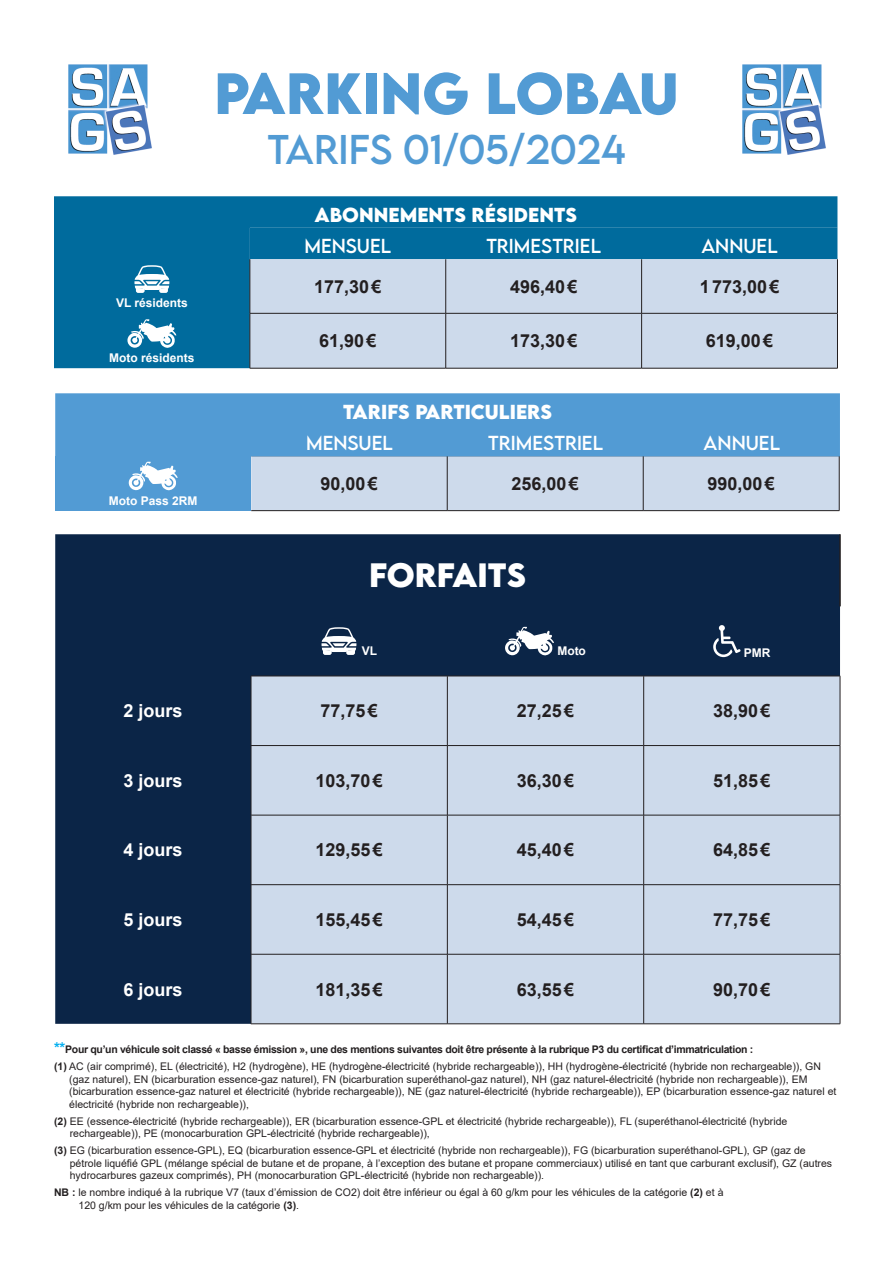
<style>
.page{position:relative;width:893px;height:1263px;background:#fff}
.page>*{position:absolute;margin:0;border:0;box-sizing:border-box;transform-origin:0 0}
.t1{font:700 51.6px "LEMONMILK";color:#529bd4}
.t2{font:36.9px "LEMONMILK";color:#529bd4}
.t3{font:700 30px "LEMONMILK";color:#fff}
.t4{font:700 18px "Arial";color:#231f20}
.t5{font:18px "LEMONMILK";color:#fff}
.t6{font:700 18px "LEMONMILK";color:#fff}
.t7{font:700 18px "Arial";color:#fff}
.t8{font:700 12px "Arial";color:#fff}
.t9{font:10.5px/12.6px "Arial";color:#231f20}
.t10{font:700 10.5px "Arial";letter-spacing:-.03em;color:#231f20}
.s1{font-size:15px;color:#00aeef}
.s2{font-weight:700}
</style>
<div class="page">
<div style="left:54px;top:196px;width:783px;height:172px;background:#006b9d"></div>
<div style="left:250px;top:228px;width:587px;height:31px;background:#006b9d"></div>
<div style="left:251px;top:259px;width:586px;height:109px;background:#cddaeb"></div>
<hr style="left:250px;top:259px;width:1px;height:54px;background:#231f20">
<hr style="left:445px;top:259px;width:1px;height:54px;background:#231f20">
<hr style="left:641px;top:259px;width:1px;height:54px;background:#231f20">
<hr style="left:837px;top:259px;width:1px;height:54px;background:#231f20">
<hr style="left:250px;top:313px;width:196px;height:1px;background:#231f20">
<hr style="left:250px;top:313px;width:1px;height:55px;background:#231f20">
<hr style="left:446px;top:313px;width:196px;height:1px;background:#231f20">
<hr style="left:445px;top:313px;width:1px;height:55px;background:#231f20">
<hr style="left:642px;top:313px;width:196px;height:1px;background:#231f20">
<hr style="left:641px;top:313px;width:1px;height:55px;background:#231f20">
<hr style="left:837px;top:313px;width:1px;height:55px;background:#231f20">
<hr style="left:250px;top:368px;width:196px;height:1px;background:#231f20">
<hr style="left:446px;top:368px;width:196px;height:1px;background:#231f20">
<hr style="left:642px;top:368px;width:196px;height:1px;background:#231f20">
<svg style="left:134px;top:265px;width:35px;height:28px"></svg>
<svg style="left:127px;top:319px;width:49px;height:29px"></svg>
<div style="left:55px;top:456px;width:196px;height:55px;background:#529bd4"></div>
<div style="left:251px;top:456px;width:588px;height:54px;background:#cddaeb"></div>
<hr style="left:447px;top:456px;width:1px;height:54px;background:#231f20">
<hr style="left:643px;top:456px;width:1px;height:54px;background:#231f20">
<hr style="left:839px;top:456px;width:1px;height:54px;background:#231f20">
<hr style="left:251px;top:510px;width:196px;height:1px;background:#231f20">
<hr style="left:447px;top:510px;width:196px;height:1px;background:#231f20">
<hr style="left:643px;top:510px;width:196px;height:1px;background:#231f20">
<svg style="left:129px;top:462px;width:49px;height:28px"></svg>
<div style="left:55px;top:393px;width:785px;height:63px;background:#529bd4"></div>
<img style="left:68px;top:64px;width:84px;height:91px">
<img style="left:742px;top:64px;width:84px;height:91px">
<div style="left:55px;top:534px;width:785px;height:490px;background:#0b2547"></div>
<div style="left:252px;top:677px;width:588px;height:346px;background:#cddaeb"></div>
<hr style="left:839px;top:534px;width:2px;height:72px;background:#231f20">
<hr style="left:251px;top:676px;width:196px;height:1px;background:#231f20">
<hr style="left:251px;top:676px;width:1px;height:69px;background:#231f20">
<hr style="left:447px;top:676px;width:197px;height:1px;background:#231f20">
<hr style="left:447px;top:676px;width:1px;height:69px;background:#231f20">
<hr style="left:644px;top:676px;width:196px;height:1px;background:#231f20">
<hr style="left:643px;top:676px;width:1px;height:69px;background:#231f20">
<hr style="left:840px;top:676px;width:1px;height:69px;background:#231f20">
<hr style="left:251px;top:745px;width:196px;height:1px;background:#231f20">
<hr style="left:251px;top:746px;width:1px;height:69px;background:#231f20">
<hr style="left:447px;top:745px;width:197px;height:1px;background:#231f20">
<hr style="left:447px;top:746px;width:1px;height:69px;background:#231f20">
<hr style="left:644px;top:745px;width:196px;height:1px;background:#231f20">
<hr style="left:643px;top:746px;width:1px;height:69px;background:#231f20">
<hr style="left:840px;top:746px;width:1px;height:69px;background:#231f20">
<hr style="left:251px;top:815px;width:196px;height:1px;background:#231f20">
<hr style="left:251px;top:815px;width:1px;height:69px;background:#231f20">
<hr style="left:447px;top:815px;width:197px;height:1px;background:#231f20">
<hr style="left:447px;top:815px;width:1px;height:69px;background:#231f20">
<hr style="left:644px;top:815px;width:196px;height:1px;background:#231f20">
<hr style="left:643px;top:815px;width:1px;height:69px;background:#231f20">
<hr style="left:840px;top:815px;width:1px;height:69px;background:#231f20">
<hr style="left:251px;top:884px;width:196px;height:1px;background:#231f20">
<hr style="left:251px;top:885px;width:1px;height:69px;background:#231f20">
<hr style="left:447px;top:884px;width:197px;height:1px;background:#231f20">
<hr style="left:447px;top:885px;width:1px;height:69px;background:#231f20">
<hr style="left:644px;top:884px;width:196px;height:1px;background:#231f20">
<hr style="left:643px;top:885px;width:1px;height:69px;background:#231f20">
<hr style="left:840px;top:885px;width:1px;height:69px;background:#231f20">
<hr style="left:251px;top:954px;width:196px;height:1px;background:#231f20">
<hr style="left:251px;top:954px;width:1px;height:69px;background:#231f20">
<hr style="left:447px;top:954px;width:197px;height:1px;background:#231f20">
<hr style="left:447px;top:954px;width:1px;height:69px;background:#231f20">
<hr style="left:644px;top:954px;width:196px;height:1px;background:#231f20">
<hr style="left:643px;top:954px;width:1px;height:69px;background:#231f20">
<hr style="left:840px;top:954px;width:1px;height:69px;background:#231f20">
<hr style="left:251px;top:1023px;width:196px;height:1px;background:#231f20">
<hr style="left:447px;top:1023px;width:197px;height:1px;background:#231f20">
<hr style="left:644px;top:1023px;width:196px;height:1px;background:#231f20">
<svg style="left:321px;top:627px;width:35px;height:28px"></svg>
<svg style="left:505px;top:627px;width:49px;height:29px"></svg>
<svg style="left:713px;top:625px;width:28px;height:32px"></svg>
<p class="t1" style="left:214px;top:58px;width:466px">PARKING LOBAU</p>
<p class="t2" style="left:267px;top:125px;width:360px">TARIFS 01/05/2024</p>
<p class="t6" style="left:314px;top:202px;width:264px">ABONNEMENTS RÉSIDENTS</p>
<p class="t5" style="left:304px;top:234px;width:88px">MENSUEL</p>
<p class="t5" style="left:486px;top:234px;width:116px">TRIMESTRIEL</p>
<p class="t5" style="left:701px;top:234px;width:78px">ANNUEL</p>
<p class="t8" style="left:116px;top:295px;width:73px">VL résidents</p>
<p class="t8" style="left:109px;top:349px;width:87px">Moto résidents</p>
<p class="t8" style="left:109px;top:492px;width:90px">Moto Pass 2RM</p>
<p class="t4" style="left:314px;top:274px;width:69px">177,30€</p>
<p class="t4" style="left:510px;top:274px;width:69px">496,40€</p>
<p class="t4" style="left:700px;top:274px;width:81px">1773,00€</p>
<p class="t4" style="left:319px;top:328px;width:59px">61,90€</p>
<p class="t4" style="left:510px;top:328px;width:69px">173,30€</p>
<p class="t4" style="left:706px;top:328px;width:69px">619,00€</p>
<p class="t6" style="left:343px;top:399px;width:211px">TARIFS PARTICULIERS</p>
<p class="t5" style="left:306px;top:431px;width:88px">MENSUEL</p>
<p class="t5" style="left:488px;top:431px;width:116px">TRIMESTRIEL</p>
<p class="t5" style="left:704px;top:431px;width:78px">ANNUEL</p>
<p class="t4" style="left:321px;top:471px;width:59px">90,00€</p>
<p class="t4" style="left:512px;top:471px;width:69px">256,00€</p>
<p class="t4" style="left:708px;top:471px;width:69px">990,00€</p>
<p class="t3" style="left:369px;top:554px;width:158px">FORFAITS</p>
<p class="t8" style="left:362px;top:642px;width:17px">VL</p>
<p class="t8" style="left:557px;top:643px;width:30px">Moto</p>
<p class="t8" style="left:744px;top:644px;width:28px">PMR</p>
<p class="t7" style="left:124px;top:698px;width:61px">2 jours</p>
<p class="t4" style="left:321px;top:698px;width:59px">77,75€</p>
<p class="t4" style="left:517px;top:698px;width:59px">27,25€</p>
<p class="t4" style="left:713px;top:698px;width:59px">38,90€</p>
<p class="t7" style="left:124px;top:768px;width:61px">3 jours</p>
<p class="t4" style="left:315px;top:768px;width:69px">103,70€</p>
<p class="t4" style="left:517px;top:768px;width:59px">36,30€</p>
<p class="t4" style="left:713px;top:768px;width:59px">51,85€</p>
<p class="t7" style="left:124px;top:837px;width:61px">4 jours</p>
<p class="t4" style="left:315px;top:837px;width:69px">129,55€</p>
<p class="t4" style="left:517px;top:837px;width:59px">45,40€</p>
<p class="t4" style="left:713px;top:837px;width:59px">64,85€</p>
<p class="t7" style="left:124px;top:907px;width:61px">5 jours</p>
<p class="t4" style="left:315px;top:907px;width:69px">155,45€</p>
<p class="t4" style="left:517px;top:907px;width:59px">54,45€</p>
<p class="t4" style="left:713px;top:907px;width:59px">77,75€</p>
<p class="t7" style="left:124px;top:976px;width:61px">6 jours</p>
<p class="t4" style="left:315px;top:976px;width:69px">181,35€</p>
<p class="t4" style="left:517px;top:976px;width:59px">63,55€</p>
<p class="t4" style="left:713px;top:976px;width:59px">90,70€</p>
<p class="t10" style="left:54px;top:1042px;width:701px"><span class="s1">**</span>Pour qu’un véhicule soit classé « basse émission », une des mentions suivantes doit être présente à la rubrique P3 du certificat d’immatriculation :</p>
<p class="t9" style="left:69px;top:1060px;width:769px;text-indent:-15px"><span class="s2">(1)</span> AC (air comprimé), EL (électricité), H2 (hydrogène), HE (hydrogène-électricité (hybride rechargeable)), HH (hydrogène-électricité (hybride non rechargeable)), GN (gaz naturel), EN (bicarburation essence-gaz naturel), FN (bicarburation superéthanol-gaz naturel), NH (gaz naturel-électricité (hybride non rechargeable)), EM (bicarburation essence-gaz naturel et électricité (hybride rechargeable)), NE (gaz naturel-électricité (hybride rechargeable)), EP (bicarburation essence-gaz naturel et électricité (hybride non rechargeable)),</p>
<p class="t9" style="left:70px;top:1115px;width:719px;text-indent:-16px"><span class="s2">(2)</span> EE (essence-électricité (hybride rechargeable)), ER (bicarburation essence-GPL et électricité (hybride rechargeable)), FL (superéthanol-électricité (hybride rechargeable)), PE (monocarburation GPL-électricité (hybride rechargeable)),</p>
<p class="t9" style="left:70px;top:1144px;width:764px;text-indent:-16px"><span class="s2">(3)</span> EG (bicarburation essence-GPL), EQ (bicarburation essence-GPL et électricité (hybride non rechargeable)), FG (bicarburation superéthanol-GPL), GP (gaz de pétrole liquéfié GPL (mélange spécial de butane et de propane, à l’exception des butane et propane commerciaux) utilisé en tant que carburant exclusif), GZ (autres hydrocarbures gazeux comprimés), PH (monocarburation GPL-électricité (hybride non rechargeable)).</p>
<p class="t9" style="left:78px;top:1186px;width:646px;text-indent:-24px"><span class="s2">NB :</span> le nombre indiqué à la rubrique V7 (taux d’émission de CO2) doit être inférieur ou égal à 60 g/km pour les véhicules de la catégorie <span class="s2">(2)</span> et à<br>120 g/km pour les véhicules de la catégorie <span class="s2">(3)</span>.</p>
</div>
